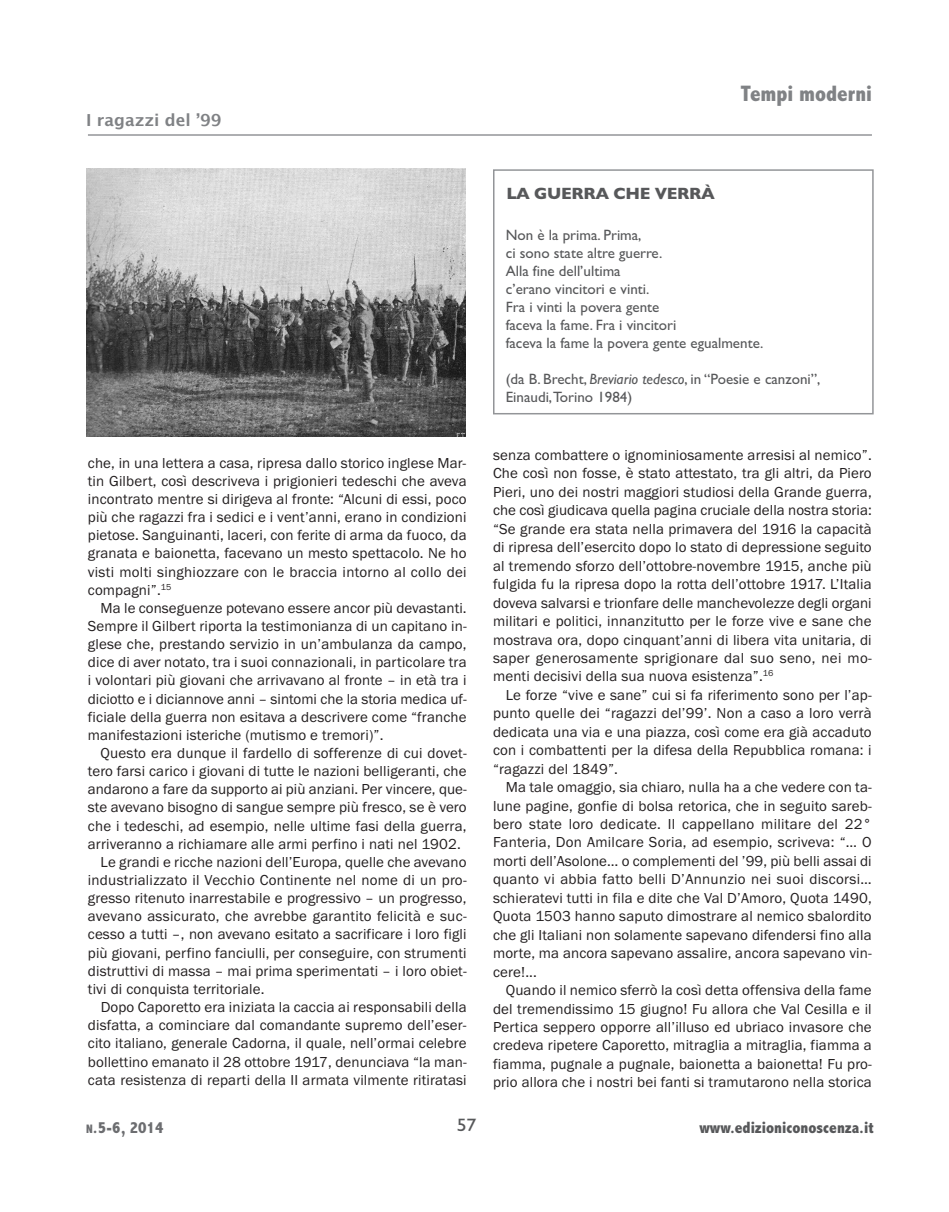
<style>
.page{position:relative;width:949px;height:1212px;background:#fff}
.page>*{position:absolute;margin:0;border:0;box-sizing:border-box;transform-origin:0 0}
.t1{font:800 condensed 22.5px "Abadi";color:#808285}
.t2{font:18px "Gill Sans";color:#57585a;scale:1.1 1}
.t3{font:800 condensed 16.5px "Abadi";color:#57585a}
.t4{font:700 16.5px "Gill Sans";letter-spacing:-.02em;color:#57585a}
.t5{font:600 16.5px "Lucida Sans";color:#808285}
.t6{font:800 condensed 16.5px "Abadi";color:#6c6d70}
.t7{font:15px/18.5px "Franklin Gothic";letter-spacing:.01em;color:#231f20;text-align:justify}
.t8{font:15px/18px "Gill Sans";color:#57585a}
.s1{font-style:italic}
.s2{font-size:12.3px}
</style>
<div class="page">
<div style="left:493px;top:169px;width:380px;height:245px;border:2px solid #939598"></div>
<hr style="left:88px;top:134px;width:783px;height:2px;background:#939598">
<img style="left:86px;top:169px;width:379px;height:268px">
<p class="t5" style="left:86px;top:110px;width:137px">I ragazzi del ’99</p>
<p class="t7" style="left:88px;top:453px;width:380px">che, in una lettera a casa, ripresa dallo storico inglese Mar&shy;tin Gilbert, così descriveva i prigionieri tedeschi che aveva incontrato mentre si dirigeva al fronte: “alcuni di essi, poco più che ragazzi fra i sedici e i vent’anni, erano in condizioni pietose. sanguinanti, laceri, con ferite di arma da fuoco, da granata e baionetta, facevano un mesto spettacolo. ne ho visti molti singhiozzare con le braccia intorno al collo dei compagni”.<sup>15</sup></p>
<p class="t7" style="left:88px;top:599px;width:380px;text-indent:13px">Ma le conseguenze potevano essere ancor più devastanti. sempre il Gilbert riporta la testimonianza di un capitano in&shy;glese che, prestando servizio in un’ambulanza da campo, dice di aver notato, tra i suoi connazionali, in particolare tra i volontari più giovani che arrivavano al fronte – in età tra i diciotto e i diciannove anni – sintomi che la storia medica uf&shy;ficiale della guerra non esitava a descrivere come “franche manifestazioni isteriche (mutismo e tremori)”.</p>
<p class="t7" style="left:101px;top:744px;width:367px">Questo era dunque il fardello di sofferenze di cui dovet-</p>
<p class="t7" style="left:88px;top:762px;width:380px">tero farsi carico i giovani di tutte le nazioni belligeranti, che</p>
<p class="t7" style="left:88px;top:780px;width:380px">andarono a fare da supporto ai più anziani. Per vincere, que-</p>
<p class="t7" style="left:88px;top:798px;width:380px">ste avevano bisogno di sangue sempre più fresco, se è vero</p>
<p class="t7" style="left:88px;top:816px;width:380px">che i tedeschi, ad esempio, nelle ultime fasi della guerra,</p>
<p class="t7" style="left:88px;top:834px;width:374px">arriveranno a richiamare alle armi perfino i nati nel 1902.</p>
<p class="t7" style="left:101px;top:852px;width:367px">Le grandi e ricche nazioni dell’europa, quelle che avevano</p>
<p class="t7" style="left:88px;top:871px;width:380px">industrializzato il Vecchio continente nel nome di un pro-</p>
<p class="t7" style="left:88px;top:889px;width:380px">gresso ritenuto inarrestabile e progressivo – un progresso,</p>
<p class="t7" style="left:88px;top:907px;width:380px">avevano assicurato, che avrebbe garantito felicità e suc-</p>
<p class="t7" style="left:88px;top:925px;width:380px">cesso a tutti –, non avevano esitato a sacrificare i loro figli</p>
<p class="t7" style="left:88px;top:943px;width:380px">più giovani, perfino fanciulli, per conseguire, con strumenti</p>
<p class="t7" style="left:88px;top:961px;width:380px">distruttivi di massa – mai prima sperimentati – i loro obiet-</p>
<p class="t7" style="left:88px;top:979px;width:178px">tivi di conquista territoriale.</p>
<p class="t7" style="left:101px;top:998px;width:367px">dopo caporetto era iniziata la caccia ai responsabili della</p>
<p class="t7" style="left:88px;top:1016px;width:380px">disfatta, a cominciare dal comandante supremo dell’eser-</p>
<p class="t7" style="left:88px;top:1034px;width:380px">cito italiano, generale cadorna, il quale, nell’ormai celebre</p>
<p class="t7" style="left:88px;top:1052px;width:380px">bollettino emanato il 28 ottobre 1917, denunciava “la man-</p>
<p class="t7" style="left:88px;top:1070px;width:380px">cata resistenza di reparti della ii armata vilmente ritiratasi</p>
<h1 class="t1" style="left:740px;top:80px;width:133px">Tempi moderni</h1>
<p class="t4" style="left:506px;top:184px;width:210px">LA GUERRA CHE VERRÀ</p>
<p class="t8" style="left:505px;top:225px;width:259px">Non è la prima. Prima,<br>ci sono state altre guerre.<br>alla fine dell’ultima<br>c’erano vincitori e vinti.<br>Fra i vinti la povera gente<br>faceva la fame. Fra i vincitori<br>faceva la fame la povera gente egualmente.</p>
<p class="t8" style="left:505px;top:369px;width:316px">(da b. brecht, <span class="s1">Breviario tedesco</span>, in “Poesie e canzoni”, einaudi,torino 1984)</p>
<p class="t7" style="left:493px;top:446px;width:380px">senza combattere o ignominiosamente arresisi al nemico”. che così non fosse, è stato attestato, tra gli altri, da Piero Pieri, uno dei nostri maggiori studiosi della Grande guerra, che così giudicava quella pagina cruciale della nostra storia: “se grande era stata nella primavera del 1916 la capacità di ripresa dell’esercito dopo lo stato di depressione seguito al tremendo sforzo dell’ottobre-novembre 1915, anche più fulgida fu la ripresa dopo la rotta dell’ottobre 1917. L’italia doveva salvarsi e trionfare delle manchevolezze degli organi militari e politici, innanzitutto per le forze vive e sane che mostrava ora, dopo cinquant’anni di libera vita unitaria, di saper generosamente sprigionare dal suo seno, nei mo&shy;menti decisivi della sua nuova esistenza”.<sup>16</sup></p>
<p class="t7" style="left:493px;top:685px;width:380px;text-indent:13px">Le forze “vive e sane” cui si fa riferimento sono per l’ap&shy;punto quelle dei “ragazzi del’99’. non a caso a loro verrà dedicata una via e una piazza, così come era già accaduto con i combattenti per la difesa della repubblica romana: i “ragazzi del 1849”.</p>
<p class="t7" style="left:493px;top:778px;width:380px;text-indent:13px">Ma tale omaggio, sia chiaro, nulla ha a che vedere con ta&shy;lune pagine, gonfie di bolsa retorica, che in seguito sareb&shy;bero state loro dedicate. il cappellano militare del 22° Fanteria, don amilcare soria, ad esempio, scriveva: “… o morti dell’asolone… o complementi del ’99, più belli assai di quanto vi abbia fatto belli d’annunzio nei suoi discorsi… schieratevi tutti in fila e dite che Val d’amoro, Quota 1490, Quota 1503 hanno saputo dimostrare al nemico sbalordito che gli italiani non solamente sapevano difendersi fino alla morte, ma ancora sapevano assalire, ancora sapevano vin&shy;cere!...</p>
<p class="t7" style="left:493px;top:981px;width:380px;text-indent:13px">Quando il nemico sferrò la così detta offensiva della fame del tremendissimo 15 giugno! Fu allora che Val cesilla e il Pertica seppero opporre all’illuso ed ubriaco invasore che credeva ripetere caporetto, mitraglia a mitraglia, fiamma a fiamma, pugnale a pugnale, baionetta a baionetta! Fu pro&shy;prio allora che i nostri bei fanti si tramutarono nella storica</p>
<p class="t2" style="left:456px;top:1114px;width:20px">57</p>
<p class="t6" style="left:86px;top:1117px;width:79px"><span class="s2">N</span>.5-6, 2014</p>
<p class="t3" style="left:699px;top:1117px;width:176px">www.edizioniconoscenza.it</p>
</div>
